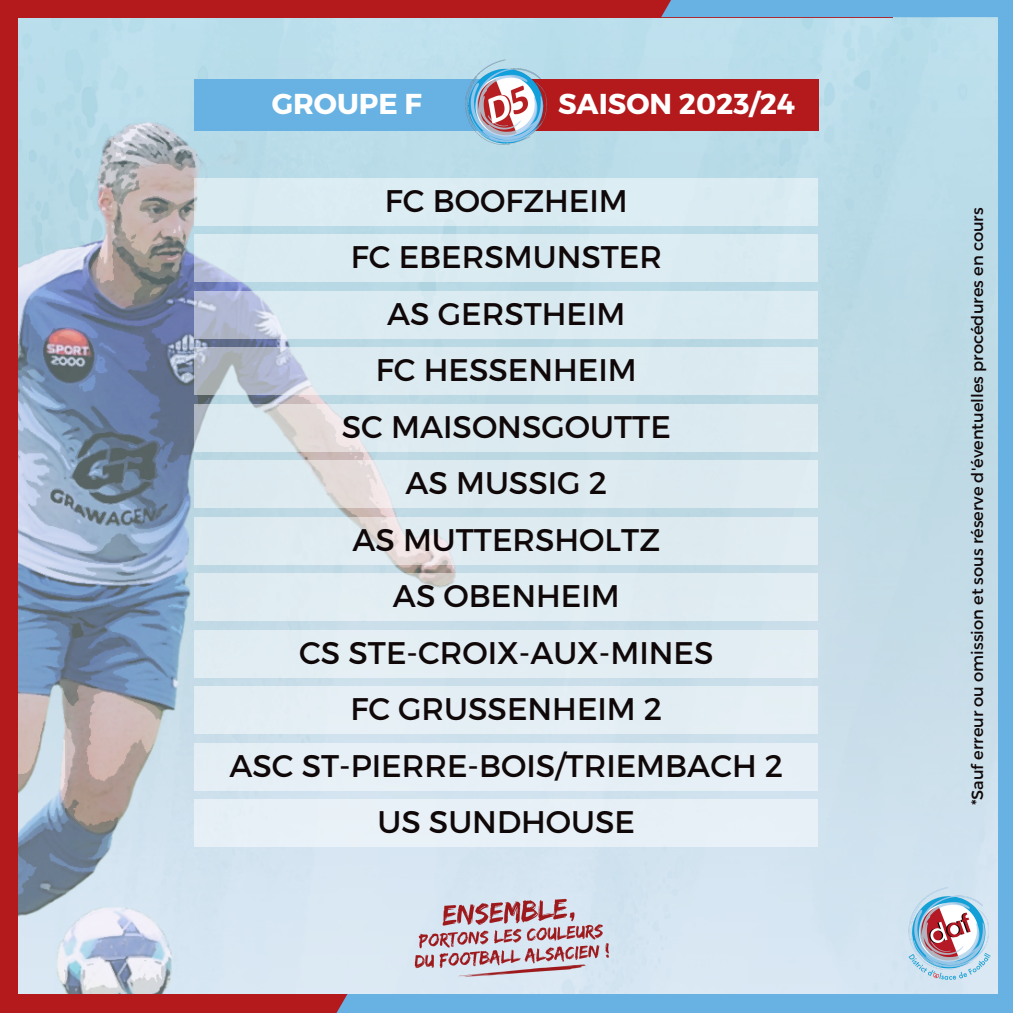
<style>
.page{position:relative;width:1013px;height:1013px;background:#fff}
.page>*{position:absolute;margin:0;border:0;box-sizing:border-box;transform-origin:0 0}
.t1{font:31.25px "Montserrat";color:#100808}
.t2{font:700 28.75px "Montserrat";color:#fff}
.t3{font:16.25px "Montserrat";color:#100808}
</style>
<div class="page">
<img style="left:19px;top:17px;width:978px;height:977px">
<div style="left:997px;top:0;width:15px;height:1012px;background:#67b2e3"></div>
<div style="left:171px;top:994px;width:841px;height:18px;background:#67b2e3"></div>
<div style="left:0;top:0;width:892px;height:17px;background:#b4191c"></div>
<div style="left:661px;top:0;width:287px;height:17px;background:#67b2e3"></div>
<div style="left:895px;top:0;width:117px;height:17px;background:#67b2e3"></div>
<div style="left:0;top:0;width:18px;height:1012px;background:#b4191c"></div>
<div style="left:181px;top:994px;width:166px;height:18px;background:#b4191c"></div>
<div style="left:0;top:994px;width:275px;height:18px;background:#b4191c"></div>
<div style="left:194px;top:178px;width:624px;height:48px;background:#dbebf2"></div>
<div style="left:194px;top:234px;width:624px;height:48px;background:#daebf2"></div>
<svg style="left:194px;top:291px;width:624px;height:47px;fill:#daebf1"></svg>
<svg style="left:194px;top:347px;width:624px;height:48px;fill:#dbeaf0"></svg>
<svg style="left:194px;top:404px;width:624px;height:47px;fill:#dceaf0"></svg>
<svg style="left:194px;top:460px;width:624px;height:48px;fill:#ddebf0"></svg>
<svg style="left:194px;top:517px;width:624px;height:47px;fill:#dfebf1"></svg>
<div style="left:194px;top:573px;width:624px;height:48px;background:#e0edf2"></div>
<div style="left:194px;top:630px;width:624px;height:47px;background:#e2edf3"></div>
<div style="left:194px;top:686px;width:624px;height:48px;background:#e4eef4"></div>
<div style="left:194px;top:743px;width:624px;height:47px;background:#e6eff5"></div>
<div style="left:194px;top:799px;width:624px;height:47px;background:#e7f0f6"></div>
<div style="left:194px;top:79px;width:305px;height:51px;background:#67b2e3"></div>
<div style="left:514px;top:79px;width:304px;height:51px;background:#b4191c"></div>
<img style="left:459px;top:54px;width:94px;height:95px">
<img style="left:907px;top:886px;width:83px;height:96px">
<img style="left:402px;top:894px;width:208px;height:87px">
<p class="t2" style="left:272px;top:85px;width:152px">GROUPE F</p>
<p class="t2" style="left:558px;top:85px;width:238px">SAISON 2023/24</p>
<p class="t1" style="left:385px;top:180px;width:244px">FC BOOFZHEIM</p>
<p class="t1" style="left:351px;top:237px;width:313px">FC EBERSMUNSTER</p>
<p class="t1" style="left:387px;top:293px;width:240px">AS GERSTHEIM</p>
<p class="t1" style="left:376px;top:350px;width:262px">FC HESSENHEIM</p>
<p class="t1" style="left:342px;top:406px;width:330px">SC MAISONSGOUTTE</p>
<p class="t1" style="left:405px;top:463px;width:203px">AS MUSSIG 2</p>
<p class="t1" style="left:352px;top:519px;width:309px">AS MUTTERSHOLTZ</p>
<p class="t1" style="left:393px;top:576px;width:228px">AS OBENHEIM</p>
<p class="t1" style="left:299px;top:632px;width:416px">CS STE-CROIX-AUX-MINES</p>
<p class="t1" style="left:350px;top:688px;width:313px">FC GRUSSENHEIM 2</p>
<p class="t1" style="left:229px;top:745px;width:555px">ASC ST-PIERRE-BOIS/TRIEMBACH 2</p>
<p class="t1" style="left:377px;top:801px;width:259px">US SUNDHOUSE</p>
<p class="t3" style="left:966px;top:805px;width:599px;rotate:-90deg">*Sauf erreur ou omission et sous réserve d'éventuelles procédures en cours</p>
</div>
